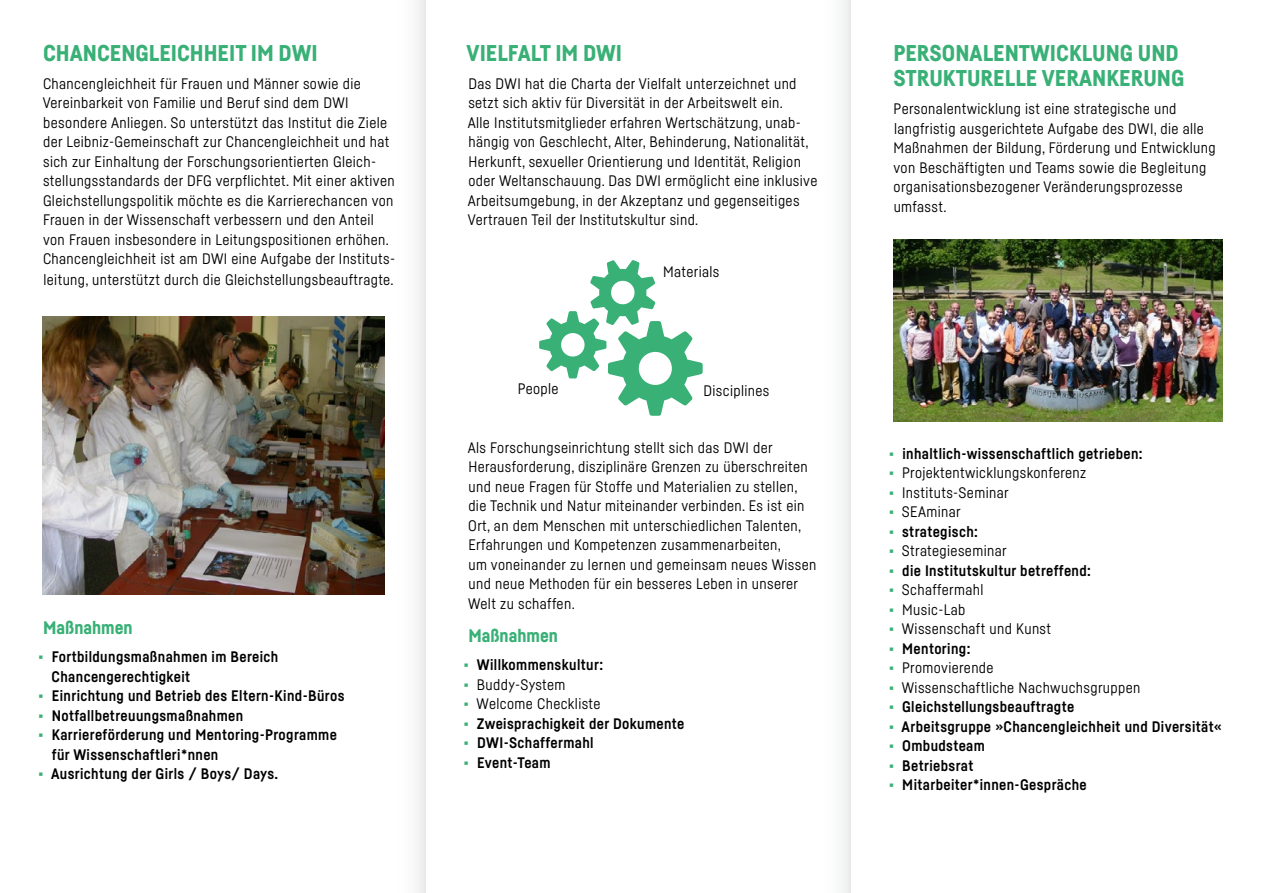
<style>
.page{position:relative;width:1263px;height:893px;background:#fff}
.page>*{position:absolute;margin:0;border:0;box-sizing:border-box;transform-origin:0 0}
.T2{font:900 22.5px/25.5px "Fabrikat";color:#38b076}
.T3{font:900 18px "Fabrikat";color:#38b076}
.P1{font:15px/19.5px "Fabrikat";letter-spacing:.025em;color:#000}
.t1{font:700 15px/19.5px "Fabrikat";letter-spacing:.025em;color:#000}
.s1{font-weight:900;color:#38b076}
</style>
<div class="page">
<svg style="left:539px;top:260px;width:164px;height:156px"></svg>
<img style="left:43px;top:317px;width:342px;height:277px">
<img style="left:893px;top:240px;width:329px;height:182px">
<div style="left:395px;top:0;width:30px;height:893px;background:linear-gradient(to right,#fff,#f0f0f0)"></div>
<div style="left:821px;top:0;width:29px;height:893px;background:#fbfbfb"></div>
<p class="T2" style="left:43px;top:40px;width:276px">CHANCENGLEICHHEIT IM DWI</p>
<p class="P1" style="left:43px;top:73px;width:354px">Chancengleichheit für Frauen und Männer sowie die Vereinbarkeit von Familie und Beruf sind dem DWI besondere Anliegen. So unterstützt das Institut die Ziele der Leibniz-Gemeinschaft zur Chancengleichheit und hat sich zur Einhaltung der Forschungsorientierten Gleich&shy;stellungsstandards der DFG verpflichtet. Mit einer aktiven Gleichstellungspolitik möchte es die Karrierechancen von Frauen in der Wissenschaft verbessern und den Anteil von Frauen insbesondere in Leitungspositionen erhöhen.<br>Chancengleichheit ist am DWI eine Aufgabe der Instituts-</p>
<p class="P1" style="left:43px;top:270px;width:352px">leitung, unterstützt durch die Gleichstellungsbeauftragte.</p>
<p class="T3" style="left:43px;top:617px;width:91px">Maßnahmen</p>
<p class="t1" style="left:52px;top:647px;width:228px;text-indent:-13px"><span class="s1">•</span> Fortbildungsmaßnahmen im Bereich<br>Chancengerechtigkeit</p>
<p class="t1" style="left:38px;top:686px;width:308px"><span class="s1">•</span> Einrichtung und Betrieb des Eltern-Kind-Büros</p>
<p class="t1" style="left:38px;top:705px;width:207px"><span class="s1">•</span> Notfallbetreuungsmaßnahmen</p>
<p class="t1" style="left:52px;top:725px;width:286px;text-indent:-14px"><span class="s1">•</span> Karriereförderung und Mentoring-Programme für Wissenschaftleri*nnen</p>
<p class="t1" style="left:38px;top:764px;width:242px"><span class="s1">•</span> Ausrichtung der Girls / Boys/ Days.</p>
<p class="T2" style="left:467px;top:40px;width:157px">VIELFALT IM DWI</p>
<p class="P1" style="left:468px;top:73px;width:351px">Das DWI hat die Charta der Vielfalt unterzeichnet und setzt sich aktiv für Diversität in der Arbeitswelt ein.<br>Alle Institutsmitglieder erfahren Wertschätzung, unab&shy;hängig von Geschlecht, Alter, Behinderung, Nationalität, Herkunft, sexueller Orientierung und Identität, Religion oder Weltanschauung. Das DWI ermöglicht eine inklusive Arbeitsumgebung, in der Akzeptanz und gegenseitiges Vertrauen Teil der Institutskultur sind.</p>
<p class="P1" style="left:518px;top:378px;width:42px">People</p>
<p class="P1" style="left:663px;top:261px;width:58px">Materials</p>
<p class="P1" style="left:703px;top:380px;width:67px">Disciplines</p>
<p class="P1" style="left:468px;top:437px;width:350px">Als Forschungseinrichtung stellt sich das DWI der Herausforderung, disziplinäre Grenzen zu überschreiten und neue Fragen für Stoffe und Materialien zu stellen, die Technik und Natur miteinander verbinden. Es ist ein Ort, an dem Menschen mit unterschiedlichen Talenten, Erfahrungen und Kompetenzen zusammenarbeiten,<br>um voneinander zu lernen und gemeinsam neues Wissen und neue Methoden für ein besseres Leben in unserer Welt zu schaffen.</p>
<p class="T3" style="left:468px;top:625px;width:91px">Maßnahmen</p>
<p class="t1" style="left:463px;top:655px;width:141px"><span class="s1">•</span> Willkommenskultur:</p>
<p class="P1" style="left:463px;top:674px;width:104px"><span class="s1">•</span> Buddy-System</p>
<p class="P1" style="left:463px;top:694px;width:139px"><span class="s1">•</span> Welcome Checkliste</p>
<p class="t1" style="left:463px;top:713px;width:223px"><span class="s1">•</span> Zweisprachigkeit der Dokumente</p>
<p class="t1" style="left:463px;top:733px;width:132px"><span class="s1">•</span> DWI-Schaffermahl</p>
<p class="t1" style="left:463px;top:752px;width:89px"><span class="s1">•</span> Event-Team</p>
<p class="T2" style="left:893px;top:40px;width:292px">PERSONALENTWICKLUNG UND<br>STRUKTURELLE VERANKERUNG</p>
<p class="P1" style="left:893px;top:99px;width:324px">Personalentwicklung ist eine strategische und langfristig ausgerichtete Aufgabe des DWI, die alle Maßnahmen der Bildung, Förderung und Entwicklung von Beschäftigten und Teams sowie die Begleitung organisationsbezogener Veränderungsprozesse umfasst.</p>
<p class="t1" style="left:889px;top:443px;width:255px"><span class="s1">•</span> inhaltlich-wissenschaftlich getrieben:</p>
<p class="P1" style="left:889px;top:463px;width:199px"><span class="s1">•</span> Projektentwicklungskonferenz</p>
<p class="P1" style="left:889px;top:482px;width:121px"><span class="s1">•</span> Instituts-Seminar</p>
<p class="P1" style="left:889px;top:502px;width:74px"><span class="s1">•</span> SEAminar</p>
<p class="t1" style="left:889px;top:521px;width:91px"><span class="s1">•</span> strategisch:</p>
<p class="P1" style="left:889px;top:541px;width:119px"><span class="s1">•</span> Strategieseminar</p>
<p class="t1" style="left:889px;top:560px;width:204px"><span class="s1">•</span> die Institutskultur betreffend:</p>
<p class="P1" style="left:889px;top:580px;width:96px"><span class="s1">•</span> Schaffermahl</p>
<p class="P1" style="left:889px;top:599px;width:78px"><span class="s1">•</span> Music-Lab</p>
<p class="P1" style="left:889px;top:619px;width:164px"><span class="s1">•</span> Wissenschaft und Kunst</p>
<p class="t1" style="left:889px;top:638px;width:83px"><span class="s1">•</span> Mentoring:</p>
<p class="P1" style="left:889px;top:658px;width:106px"><span class="s1">•</span> Promovierende</p>
<p class="P1" style="left:889px;top:677px;width:253px"><span class="s1">•</span> Wissenschaftliche Nachwuchsgruppen</p>
<p class="t1" style="left:889px;top:697px;width:187px"><span class="s1">•</span> Gleichstellungsbeauftragte</p>
<p class="t1" style="left:889px;top:716px;width:335px"><span class="s1">•</span> Arbeitsgruppe »Chancengleichheit und Diversität«</p>
<p class="t1" style="left:889px;top:736px;width:98px"><span class="s1">•</span> Ombudsteam</p>
<p class="t1" style="left:889px;top:755px;width:86px"><span class="s1">•</span> Betriebsrat</p>
<p class="t1" style="left:889px;top:775px;width:200px"><span class="s1">•</span> Mitarbeiter*innen-Gespräche</p>
</div>
